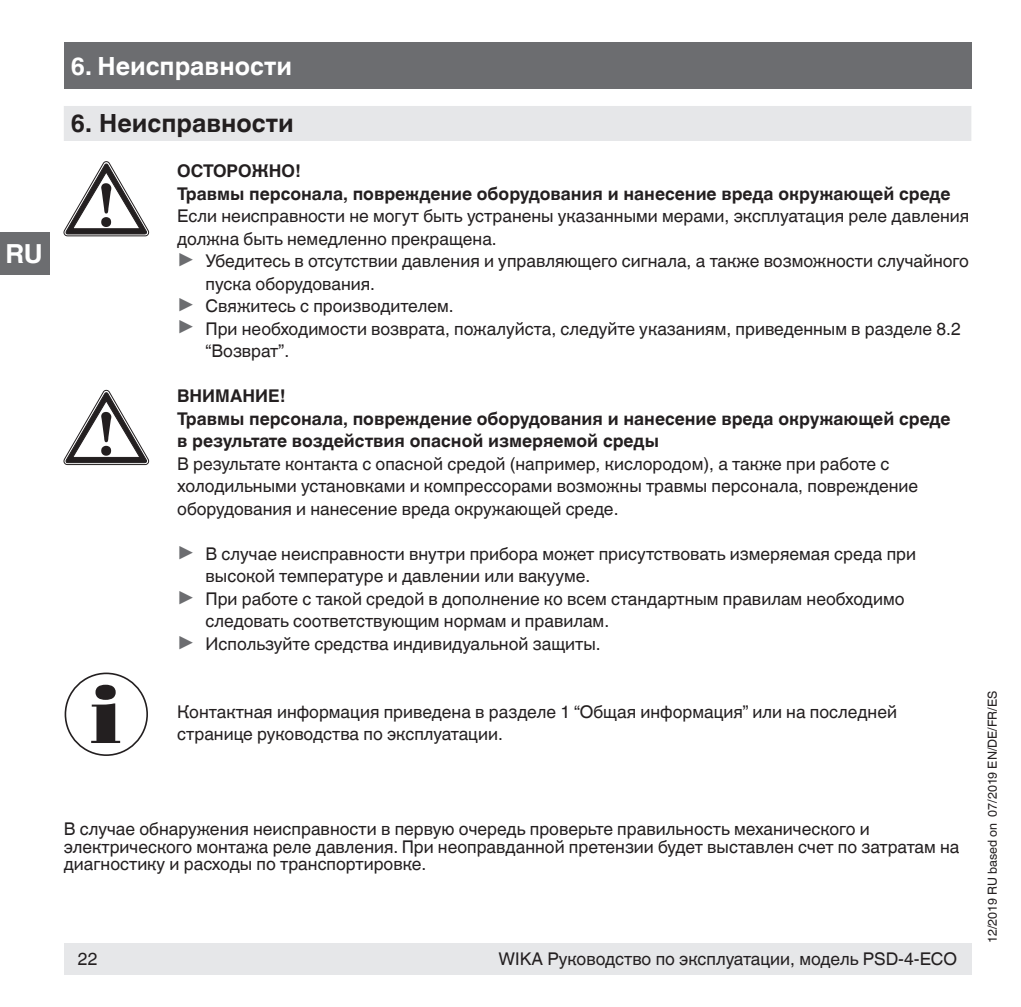
<style>
.page{position:relative;width:1021px;height:1007px;background:#fff}
.page>*{position:absolute;margin:0;border:0;box-sizing:border-box;transform-origin:0 0}
.t1{font:700 26.25px "Helvetica World";color:#fff}
.t2{font:700 25px "Helvetica World";color:#fff}
.t3{font:700 25px "Helvetica World";color:#231f20}
.t4{font:17.5px/22.5px "Helvetica World";color:#231f20}
.t5{font:700 17.5px/22.5px "Helvetica World";color:#231f20}
.t6{font:12.5px "Helvetica World";color:#231f20}
.s1{font-size:22px;color:#6c6d70}
</style>
<div class="page">
<div style="left:64px;top:943px;width:907px;height:31px;background:#e6e7e9"></div>
<div style="left:64px;top:43px;width:907px;height:46px;background:#6c6d70"></div>
<div style="left:0;top:232px;width:50px;height:43px;background:#6c6d70"></div>
<div style="left:64px;top:106px;width:907px;height:35px;background:#e6e7e9"></div>
<svg style="left:64px;top:161px;width:85px;height:75px"></svg>
<svg style="left:64px;top:390px;width:85px;height:74px"></svg>
<svg style="left:91px;top:684px;width:29px;height:58px"></svg>
<div style="left:65px;top:672px;width:83px;height:83px;border:2px solid #231f20;border-radius:50%"></div>
<h1 class="t1" style="left:6px;top:239px;width:39px">RU</h1>
<h2 class="t2" style="left:71px;top:51px;width:223px">6. Неисправности</h2>
<h2 class="t3" style="left:71px;top:109px;width:224px">6. Неисправности</h2>
<p class="t5" style="left:177px;top:160px;width:774px">ОСТОРОЖНО!<br>Травмы персонала, повреждение оборудования и нанесение вреда окружающей среде</p>
<p class="t4" style="left:177px;top:205px;width:793px">Если неисправности не могут быть устранены указанными мерами, эксплуатация реле давления</p>
<p class="t4" style="left:177px;top:227px;width:321px">должна быть немедленно прекращена.</p>
<p class="t4" style="left:177px;top:250px;width:793px"><span class="s1">▶</span> Убедитесь в отсутствии давления и управляющего сигнала, а также возможности случайного</p>
<p class="t4" style="left:206px;top:272px;width:171px">пуска оборудования.</p>
<p class="t4" style="left:177px;top:295px;width:278px"><span class="s1">▶</span> Свяжитесь с производителем.</p>
<p class="t4" style="left:177px;top:317px;width:785px"><span class="s1">▶</span> При необходимости возврата, пожалуйста, следуйте указаниям, приведенным в разделе 8.2</p>
<p class="t4" style="left:206px;top:340px;width:85px">“Возврат”.</p>
<p class="t5" style="left:177px;top:385px;width:774px">ВНИМАНИЕ!<br>Травмы персонала, повреждение оборудования и нанесение вреда окружающей среде в результате воздействия опасной измеряемой среды</p>
<p class="t4" style="left:177px;top:452px;width:742px">В результате контакта с опасной средой (например, кислородом), а также при работе с холодильными установками и компрессорами возможны травмы персонала, повреждение оборудования и нанесение вреда окружающей среде.</p>
<p class="t4" style="left:177px;top:542px;width:740px"><span class="s1">▶</span> В случае неисправности внутри прибора может присутствовать измеряемая среда при</p>
<p class="t4" style="left:206px;top:565px;width:386px">высокой температуре и давлении или вакууме.</p>
<p class="t4" style="left:177px;top:587px;width:728px"><span class="s1">▶</span> При работе с такой средой в дополнение ко всем стандартным правилам необходимо</p>
<p class="t4" style="left:206px;top:610px;width:405px">следовать соответствующим нормам и правилам.</p>
<p class="t4" style="left:177px;top:632px;width:425px"><span class="s1">▶</span> Используйте средства индивидуальной защиты.</p>
<p class="t4" style="left:177px;top:700px;width:721px">Контактная информация приведена в разделе 1 “Общая информация” или на последней странице руководства по эксплуатации.</p>
<p class="t4" style="left:64px;top:820px;width:897px;line-height:17.5px">В случае обнаружения неисправности в первую очередь проверьте правильность механического и электрического монтажа реле давления. При неоправданной претензии будет выставлен счет по затратам на диагностику и расходы по транспортировке.</p>
<p class="t4" style="left:78px;top:947px;width:21px">22</p>
<p class="t4" style="left:498px;top:947px;width:460px">WIKA Руководство по эксплуатации, модель PSD-4-ECO</p>
<p class="t6" style="left:985px;top:943px;width:254px;rotate:-90deg">12/2019 RU based on 07/2019 EN/DE/FR/ES</p>
</div>
